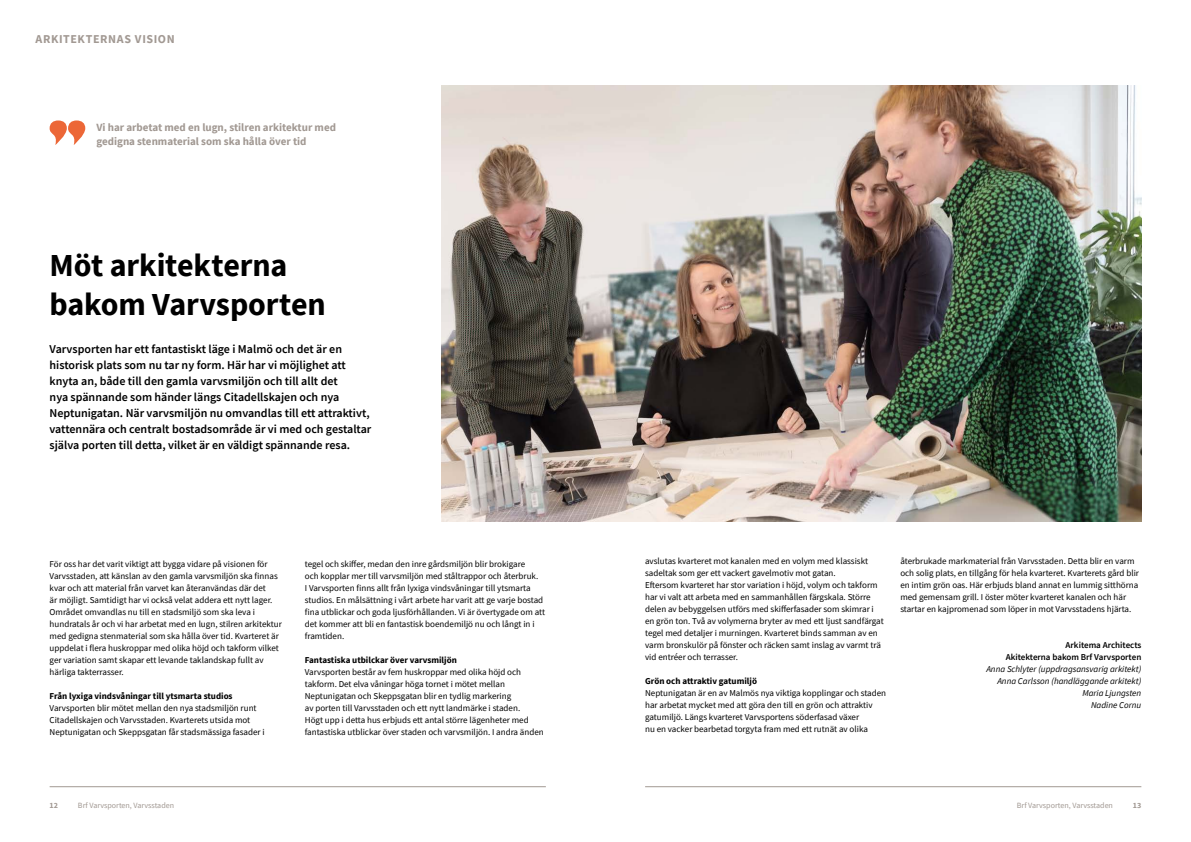
<style>
.page{position:relative;width:1191px;height:842px;background:#fff}
.page>*{position:absolute;margin:0;border:0;box-sizing:border-box;transform-origin:0 0}
.Rubrik_uppslag_32_32{font:700 32px "Source Sans Pro";letter-spacing:-.005em;color:#000}
.Ingress_12_16{font:600 12px/16px "Source Sans Pro";color:#000}
.Kapitel{font:700 12px "Source Sans Pro";letter-spacing:.05em;color:#a29993}
.Brödtext_9_12{font:700 11px/14px "Source Sans Pro";color:#a29993}
.Brödtext_9_12-2{font:9px/12px "Source Sans Pro";color:#000}
.Brödtext_9_12-3{font:700 9px "Source Sans Pro";color:#000}
.Brödtext_9_12-4{font:italic 9px "Source Sans Pro";color:#000}
.Brödtext_9_12-5{font:600 9px "Source Sans Pro";color:#000}
.t1{font:8px "Source Sans Pro";color:#a29993}
.t2{font:700 8px "Source Sans Pro";color:#a29993}
</style>
<div class="page">
<hr style="left:645px;top:786px;width:496px;height:1px;background:#a29993">
<hr style="left:50px;top:786px;width:496px;height:1px;background:#a29993">
<img style="left:442px;top:85px;width:699px;height:437px">
<svg style="left:50px;top:120px;width:35px;height:25px"></svg>
<p class="Kapitel" style="left:35px;top:30px;width:141px">ARKITEKTERNAS VISION</p>
<p class="Brödtext_9_12" style="left:96px;top:120px;width:241px">Vi har arbetat med en lugn, stilren arkitektur med gedigna stenmaterial som ska hålla över tid</p>
<p class="Rubrik_uppslag_32_32" style="left:50px;top:244px;width:239px">Möt arkitekterna</p>
<p class="Rubrik_uppslag_32_32" style="left:50px;top:282px;width:278px">bakom Varvsporten</p>
<p class="Ingress_12_16" style="left:50px;top:341px;width:323px">Varvsporten har ett fantastiskt läge i Malmö och det är en historisk plats som nu tar ny form. Här har vi möjlighet att knyta an, både till den gamla varvsmiljön och till allt det<br>nya spännande som händer längs Citadellskajen och nya Neptunigatan. När varvsmiljön nu omvandlas till ett attraktivt, vattennära och centralt bostadsområde är vi med och gestaltar själva porten till detta, vilket är en väldigt spännande resa.</p>
<p class="Brödtext_9_12-2" style="left:50px;top:558px;width:234px">För oss har det varit viktigt att bygga vidare på visionen för Varvsstaden, att känslan av den gamla varvsmiljön ska finnas kvar och att material från varvet kan återanvändas där det<br>är möjligt. Samtidigt har vi också velat addera ett nytt lager.<br>Området omvandlas nu till en stadsmiljö som ska leva i hundratals år och vi har arbetat med en lugn, stilren arkitektur med gedigna stenmaterial som ska hålla över tid. Kvarteret är uppdelat i flera huskroppar med olika höjd och takform vilket ger variation samt skapar ett levande taklandskap fullt av härliga takterrasser.</p>
<p class="Brödtext_9_12-3" style="left:50px;top:690px;width:184px">Från lyxiga vindsvåningar till ytsmarta studios</p>
<p class="Brödtext_9_12-2" style="left:50px;top:702px;width:217px">Varvsporten blir mötet mellan den nya stadsmiljön runt<br>Citadellskajen och Varvsstaden. Kvarterets utsida mot<br>Neptunigatan och Skeppsgatan får stadsmässiga fasader i</p>
<p class="Brödtext_9_12-2" style="left:305px;top:558px;width:242px">tegel och skiffer, medan den inre gårdsmiljön blir brokigare<br>och kopplar mer till varvsmiljön med ståltrappor och återbruk.<br>I Varvsporten finns allt från lyxiga vindsvåningar till ytsmarta studios. En målsättning i vårt arbete har varit att ge varje bostad fina utblickar och goda ljusförhållanden. Vi är övertygade om att det kommer att bli en fantastisk boendemiljö nu och långt in i framtiden.</p>
<p class="Brödtext_9_12-3" style="left:305px;top:654px;width:154px">Fantastiska utbilckar över varvsmiljön</p>
<p class="Brödtext_9_12-2" style="left:305px;top:666px;width:240px">Varvsporten består av fem huskroppar med olika höjd och takform. Det elva våningar höga tornet i mötet mellan Neptunigatan och Skeppsgatan blir en tydlig markering<br>av porten till Varvsstaden och ett nytt landmärke i staden.<br>Högt upp i detta hus erbjuds ett antal större lägenheter med fantastiska utblickar över staden och varvsmiljön. I andra änden</p>
<p class="Brödtext_9_12-2" style="left:645px;top:555px;width:224px">avslutas kvarteret mot kanalen med en volym med klassiskt sadeltak som ger ett vackert gavelmotiv mot gatan.</p>
<p class="Brödtext_9_12-2" style="left:645px;top:579px;width:240px">Eftersom kvarteret har stor variation i höjd, volym och takform har vi valt att arbeta med en sammanhållen färgskala. Större delen av bebyggelsen utförs med skifferfasader som skimrar i en grön ton. Två av volymerna bryter av med ett ljust sandfärgat tegel med detaljer i murningen. Kvarteret binds samman av en varm bronskulör på fönster och räcken samt inslag av varmt trä vid entréer och terrasser.</p>
<p class="Brödtext_9_12-3" style="left:645px;top:675px;width:113px">Grön och attraktiv gatumiljö</p>
<p class="Brödtext_9_12-2" style="left:645px;top:687px;width:242px">Neptunigatan är en av Malmös nya viktiga kopplingar och staden har arbetat mycket med att göra den till en grön och attraktiv gatumiljö. Längs kvarteret Varvsportens söderfasad växer<br>nu en vacker bearbetad torgyta fram med ett rutnät av olika</p>
<p class="Brödtext_9_12-2" style="left:900px;top:555px;width:240px">återbrukade markmaterial från Varvsstaden. Detta blir en varm och solig plats, en tillgång för hela kvarteret. Kvarterets gård blir en intim grön oas. Här erbjuds bland annat en lummig sitthörna med gemensam grill. I öster möter kvarteret kanalen och här startar en kajpromenad som löper in mot Varvsstadens hjärta.</p>
<p class="Brödtext_9_12-5" style="left:1065px;top:639px;width:77px">Arkitema Architects</p>
<p class="Brödtext_9_12-5" style="left:1005px;top:651px;width:137px">Akitekterna bakom Brf Varvsporten</p>
<p class="Brödtext_9_12-4" style="left:986px;top:663px;width:156px">Anna Schlyter (uppdragsansvarig arkitekt)</p>
<p class="Brödtext_9_12-4" style="left:997px;top:675px;width:145px">Anna Carlsson (handläggande arkitekt)</p>
<p class="Brödtext_9_12-4" style="left:1082px;top:687px;width:61px">Maria Ljungsten</p>
<p class="Brödtext_9_12-4" style="left:1091px;top:699px;width:52px">Nadine Cornu</p>
<p class="t2" style="left:50px;top:800px;width:10px">12</p>
<p class="t1" style="left:78px;top:800px;width:98px">Brf Varvsporten, Varvsstaden</p>
<p class="t1" style="left:1016px;top:800px;width:98px">Brf Varvsporten, Varvsstaden</p>
<p class="t2" style="left:1132px;top:800px;width:10px">13</p>
</div>
